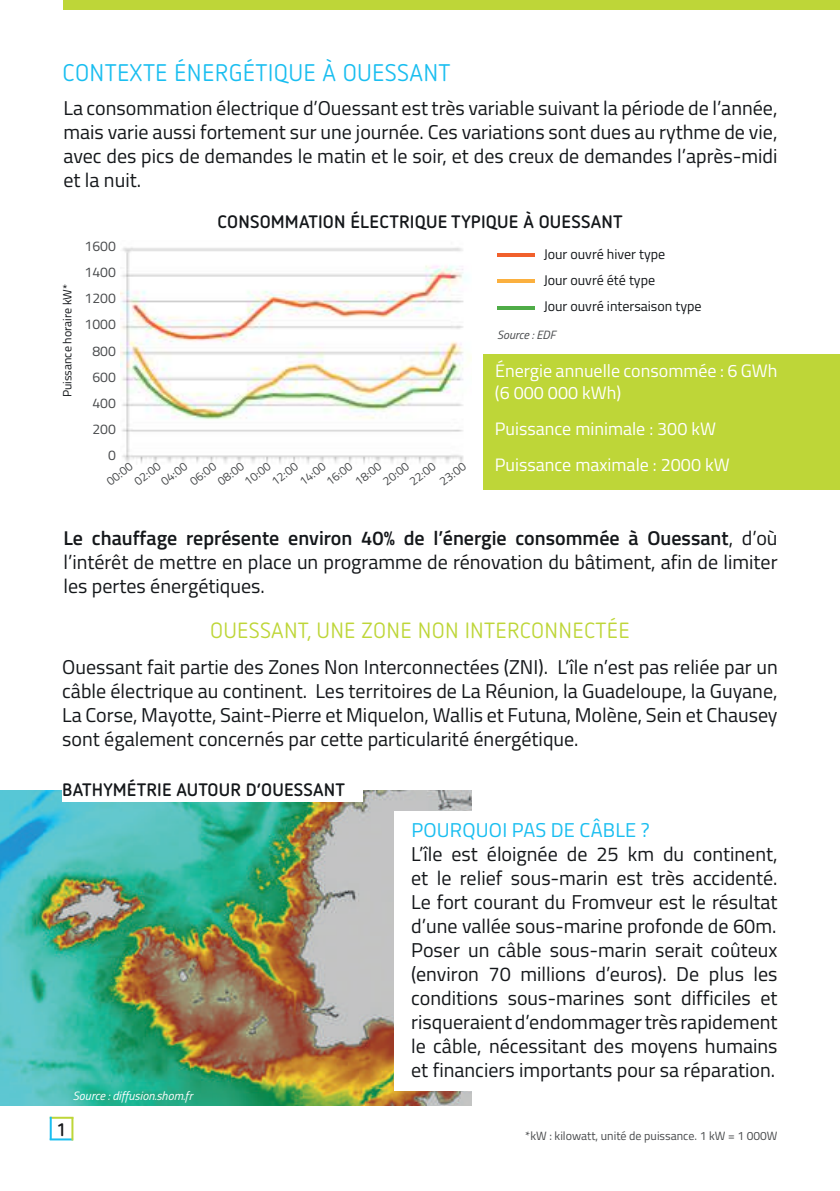
<style>
.page{position:relative;width:840px;height:1191px;background:#fff}
.page>*{position:absolute;margin:0;border:0;box-sizing:border-box;transform-origin:0 0}
.t1{font:24px "Netto OT";letter-spacing:.01em;color:#1abef0}
.t2{font:22px "Netto OT";letter-spacing:.01em;color:#bed638}
.t3{font:20px/24px "Titillium";color:#14171a;text-align:justify}
.t4{font:20px "Titillium";letter-spacing:.01em;color:#1abef0}
.t5{font:18px/21.6px "Titillium";color:#fff}
.t6{font:700 18px "Netto OT";letter-spacing:.01em;color:#14171a}
.t7{font:14px/26px "Titillium";color:#14171a}
.t8{font:14px/26px "Titillium";color:#484a4c;text-align:right}
.t9{font:italic 12.2px "Titillium";color:#fff}
.t10{font:12px "Titillium";color:#484a4c}
.t11{font:12px "Titillium";color:#14171a}
.t12{font:italic 12px "Titillium";color:#484a4c}
.s1{font-weight:600}
</style>
<div class="page">
<img style="left:0;top:791px;width:471px;height:315px">
<div style="left:62px;top:782px;width:300px;height:20px;background:#fff"></div>
<div style="left:483px;top:354px;width:356px;height:136px;background:#bed638"></div>
<div style="left:63px;top:0;width:776px;height:10px;background:#bed638"></div>
<img style="left:120px;top:247px;width:351px;height:217px">
<hr style="left:497px;top:253px;width:37px;height:3px;background:#f1602c">
<hr style="left:497px;top:279px;width:37px;height:4px;background:#fbb03f">
<hr style="left:497px;top:306px;width:37px;height:3px;background:#4fac47">
<div style="left:394px;top:811px;width:275px;height:280px;background:#fff"></div>
<hr style="left:50px;top:1138px;width:23px;height:2px;background:#1abef0">
<hr style="left:50px;top:1116px;width:23px;height:2px;background:#bed638">
<hr style="left:50px;top:1116px;width:2px;height:24px;background:#1abef0">
<hr style="left:71px;top:1117px;width:2px;height:23px;background:#bed638">
<p class="t1" style="left:62px;top:58px;width:389px">CONTEXTE ÉNERGÉTIQUE À OUESSANT</p>
<p class="t3" style="left:63px;top:95px;width:715px">La consommation électrique d’Ouessant est très variable suivant la période de l’année, mais varie aussi fortement sur une journée. Ces variations sont dues au rythme de vie, avec des pics de demandes le matin et le soir, et des creux de demandes l’après-midi et la nuit.</p>
<p class="t11" style="left:58px;top:397px;width:115px;rotate:-90deg">Puissance horaire kW*</p>
<p class="t6" style="left:217px;top:210px;width:406px">CONSOMMATION ÉLECTRIQUE TYPIQUE À OUESSANT</p>
<p class="t8" style="left:84px;top:233px;width:33px">1600<br>1400<br>1200<br>1000<br>800<br>600<br>400<br>200<br>0</p>
<p class="t10" style="left:102px;top:475px;width:31px;rotate:-37deg">00:00</p>
<p class="t10" style="left:130px;top:475px;width:31px;rotate:-37deg">02:00</p>
<p class="t10" style="left:157px;top:475px;width:31px;rotate:-37deg">04:00</p>
<p class="t10" style="left:186px;top:475px;width:31px;rotate:-37deg">06:00</p>
<p class="t10" style="left:214px;top:475px;width:31px;rotate:-37deg">08:00</p>
<p class="t10" style="left:240px;top:475px;width:31px;rotate:-37deg">10:00</p>
<p class="t10" style="left:267px;top:475px;width:31px;rotate:-37deg">12:00</p>
<p class="t10" style="left:295px;top:475px;width:31px;rotate:-37deg">14:00</p>
<p class="t10" style="left:322px;top:475px;width:31px;rotate:-37deg">16:00</p>
<p class="t10" style="left:351px;top:475px;width:31px;rotate:-37deg">18:00</p>
<p class="t10" style="left:379px;top:475px;width:31px;rotate:-37deg">20:00</p>
<p class="t10" style="left:405px;top:475px;width:31px;rotate:-37deg">22:00</p>
<p class="t10" style="left:435px;top:475px;width:31px;rotate:-37deg">23:00</p>
<p class="t7" style="left:543px;top:241px;width:159px">Jour ouvré hiver type<br>Jour ouvré été type<br>Jour ouvré intersaison type</p>
<p class="t12" style="left:497px;top:326px;width:60px">Source : EDF</p>
<p class="t5" style="left:494px;top:359px;width:284px">Énergie annuelle consommée : 6 GWh (6 000 000 kWh)</p>
<p class="t5" style="left:494px;top:409px;width:236px;line-height:36px">Puissance minimale : 300 kW<br>Puissance maximale : 2000 kW</p>
<p class="t3" style="left:63px;top:525px;width:715px"><span class="s1">Le chauffage représente environ 40% de l’énergie consommée à Ouessant</span>, d’où l’intérêt de mettre en place un programme de rénovation du bâtiment, afin de limiter les pertes énergétiques.</p>
<p class="t2" style="left:210px;top:616px;width:421px">OUESSANT, UNE ZONE NON INTERCONNECTÉE</p>
<p class="t3" style="left:62px;top:654px;width:716px">Ouessant fait partie des Zones Non Interconnectées (ZNI). L’île n’est pas reliée par un câble électrique au continent. Les territoires de La Réunion, la Guadeloupe, la Guyane, La Corse, Mayotte, Saint-Pierre et Miquelon, Wallis et Futuna, Molène, Sein et Chausey sont également concernés par cette particularité énergétique.</p>
<p class="t6" style="left:62px;top:778px;width:284px">BATHYMÉTRIE AUTOUR D’OUESSANT</p>
<p class="t6" style="left:58px;top:1118px;width:9px">1</p>
<p class="t9" style="left:73px;top:1087px;width:121px">Source : diffusion.shom.fr</p>
<p class="t4" style="left:411px;top:815px;width:240px">POURQUOI PAS DE CÂBLE ?</p>
<p class="t3" style="left:411px;top:841px;width:367px">L’île est éloignée de 25 km du continent, et le relief sous-marin est très accidenté.<br>Le fort courant du Fromveur est le résultat d’une vallée sous-marine profonde de 60m.<br>Poser un câble sous-marin serait coûteux (environ 70 millions d’euros). De plus les conditions sous-marines sont difficiles et risqueraient d’endommager très rapidement le câble, nécessitant des moyens humains et financiers importants pour sa réparation.</p>
<p class="t10" style="left:525px;top:1127px;width:254px">*kW : kilowatt, unité de puissance. 1 kW = 1 000W</p>
</div>
